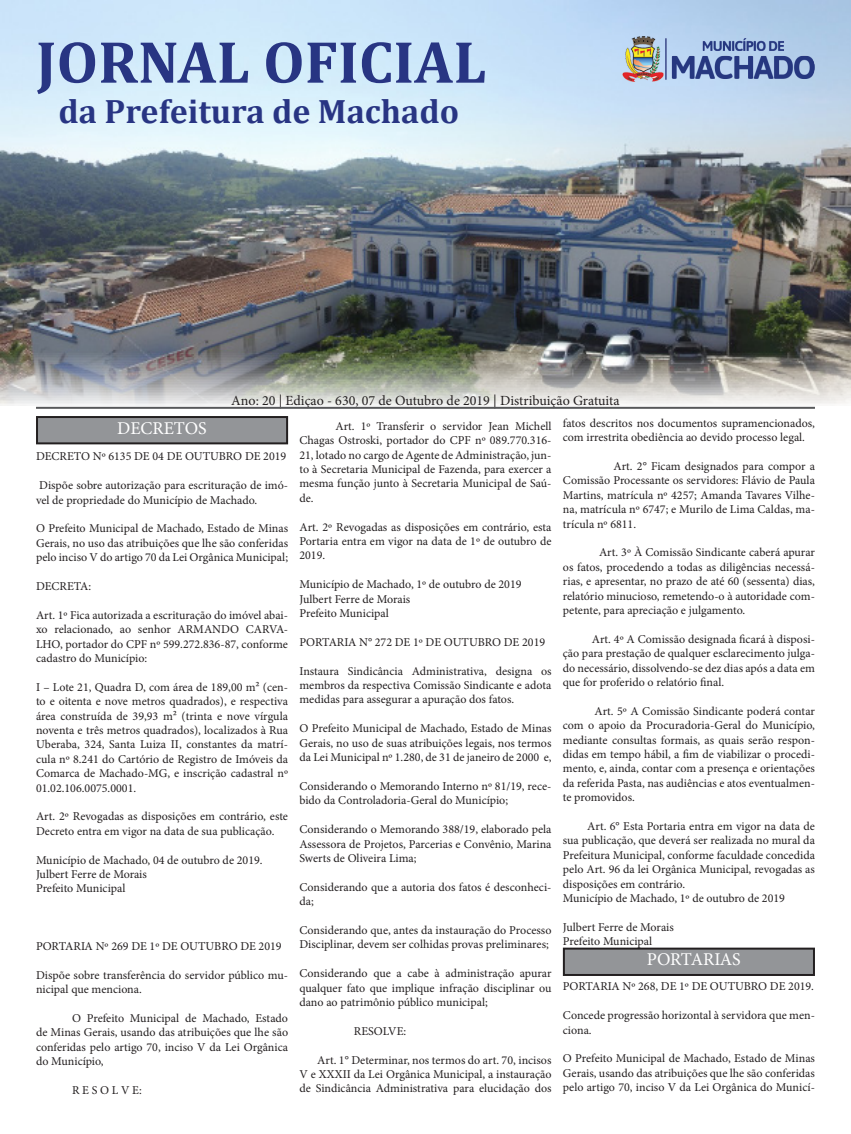
<style>
.page{position:relative;width:851px;height:1134px;background:#fff}
.page>*{position:absolute;margin:0;border:0;box-sizing:border-box;transform-origin:0 0}
.t1{font:700 60px "Cambria";color:#283583}
.t2{font:700 34px "Cambria";color:#283583}
.t3{font:18px "Minion Pro";letter-spacing:-.005em;color:#fff}
.t4{font:14px "Minion Pro";color:#231f20}
.t5{font:12px/14.4px "Minion Pro";color:#231f20;text-align:justify}
</style>
<div class="page">
<img style="left:0;top:0;width:850px;height:405px">
<img style="left:622px;top:36px;width:192px;height:45px">
<hr style="left:36px;top:407px;width:778px;height:2px;background:#57585a">
<div style="left:37px;top:417px;width:250px;height:26px;background:#939598"></div>
<div style="left:36px;top:416px;width:252px;height:28px;border:2px solid #231f20"></div>
<div style="left:563px;top:949px;width:250px;height:26px;background:#939598"></div>
<div style="left:562px;top:948px;width:252px;height:28px;border:2px solid #231f20"></div>
<p class="t1" style="left:36px;top:20px;width:452px">JORNAL OFICIAL</p>
<p class="t2" style="left:58px;top:88px;width:402px">da Prefeitura de Machado</p>
<p class="t4" style="left:231px;top:391px;width:390px">Ano: 20 | Ediçao - 630, 07 de Outubro de 2019 | Distribuição Gratuita</p>
<p class="t3" style="left:117px;top:416px;width:91px">DECRETOS</p>
<p class="t5" style="left:36px;top:449px;width:252px">DECRETO Nº 6135 DE 04 DE OUTUBRO DE 2019</p>
<p class="t5" style="left:36px;top:478px;width:253px">Dispõe sobre autorização para escrituração de imó&shy;vel de propriedade do Município de Machado.</p>
<p class="t5" style="left:36px;top:521px;width:253px">O Prefeito Municipal de Machado, Estado de Minas Gerais, no uso das atribuições que lhe são conferidas pelo inciso V do artigo 70 da Lei Orgânica Municipal;</p>
<p class="t5" style="left:36px;top:579px;width:57px">DECRETA:</p>
<p class="t5" style="left:36px;top:608px;width:253px">Art. 1º Fica autorizada a escrituração do imóvel abai&shy;xo relacionado, ao senhor ARMANDO CARVA-LHO, portador do CPF nº 599.272.836-87, conforme cadastro do Município:</p>
<p class="t5" style="left:36px;top:680px;width:253px">I – Lote 21, Quadra D, com área de 189,00 m² (cen&shy;to e oitenta e nove metros quadrados), e respectiva área construída de 39,93 m² (trinta e nove vírgula noventa e três metros quadrados), localizados à Rua Uberaba, 324, Santa Luiza II, constantes da matrí&shy;cula nº 8.241 do Cartório de Registro de Imóveis da Comarca de Machado-MG, e inscrição cadastral nº 01.02.106.0075.0001.</p>
<p class="t5" style="left:36px;top:809px;width:253px">Art. 2º Revogadas as disposições em contrário, este<br>Decreto entra em vigor na data de sua publicação.</p>
<p class="t5" style="left:36px;top:852px;width:228px">Município de Machado, 04 de outubro de 2019.</p>
<p class="t5" style="left:36px;top:867px;width:112px">Julbert Ferre de Morais</p>
<p class="t5" style="left:36px;top:881px;width:91px">Prefeito Municipal</p>
<p class="t5" style="left:36px;top:939px;width:247px">PORTARIA Nº 269 DE 1º DE OUTUBRO DE 2019</p>
<p class="t5" style="left:36px;top:968px;width:253px">Dispõe sobre transferência do servidor público mu&shy;nicipal que menciona.</p>
<p class="t5" style="left:36px;top:1011px;width:253px;text-indent:36px">O Prefeito Municipal de Machado, Estado de Minas Gerais, usando das atribuições que lhe são conferidas pelo artigo 70, inciso V da Lei Orgânica do Município,</p>
<p class="t5" style="left:72px;top:1083px;width:71px">R E S O L V E:</p>
<p class="t5" style="left:299px;top:419px;width:253px;text-indent:36px">Art. 1º Transferir o servidor Jean Michell Chagas Ostroski, portador do CPF nº 089.770.316- 21, lotado no cargo de Agente de Administração, jun&shy;to à Secretaria Municipal de Fazenda, para exercer a mesma função junto à Secretaria Municipal de Saú&shy;de.</p>
<p class="t5" style="left:299px;top:520px;width:253px">Art. 2º Revogadas as disposições em contrário, esta Portaria entra em vigor na data de 1º de outubro de 2019.</p>
<p class="t5" style="left:299px;top:577px;width:223px">Município de Machado, 1º de outubro de 2019</p>
<p class="t5" style="left:299px;top:592px;width:112px">Julbert Ferre de Morais</p>
<p class="t5" style="left:299px;top:606px;width:91px">Prefeito Municipal</p>
<p class="t5" style="left:299px;top:635px;width:247px">PORTARIA N° 272 DE 1º DE OUTUBRO DE 2019</p>
<p class="t5" style="left:299px;top:664px;width:253px">Instaura Sindicância Administrativa, designa os membros da respectiva Comissão Sindicante e adota medidas para assegurar a apuração dos fatos.</p>
<p class="t5" style="left:299px;top:721px;width:253px">O Prefeito Municipal de Machado, Estado de Minas Gerais, no uso de suas atribuições legais, nos termos da Lei Municipal nº 1.280, de 31 de janeiro de 2000 e,</p>
<p class="t5" style="left:299px;top:779px;width:253px">Considerando o Memorando Interno nº 81/19, rece&shy;bido da Controladoria-Geral do Município;</p>
<p class="t5" style="left:299px;top:822px;width:253px">Considerando o Memorando 388/19, elaborado pela Assessora de Projetos, Parcerias e Convênio, Marina Swerts de Oliveira Lima;</p>
<p class="t5" style="left:299px;top:880px;width:253px">Considerando que a autoria dos fatos é desconheci&shy;da;</p>
<p class="t5" style="left:299px;top:923px;width:253px">Considerando que, antes da instauração do Processo<br>Disciplinar, devem ser colhidas provas preliminares;</p>
<p class="t5" style="left:299px;top:966px;width:253px">Considerando que a cabe à administração apurar qualquer fato que implique infração disciplinar ou dano ao patrimônio público municipal;</p>
<p class="t5" style="left:354px;top:1024px;width:54px">RESOLVE:</p>
<p class="t5" style="left:299px;top:1052px;width:253px;text-indent:18px">Art. 1° Determinar, nos termos do art. 70, incisos V e XXXII da Lei Orgânica Municipal, a instauração de Sindicância Administrativa para elucidação dos</p>
<p class="t5" style="left:562px;top:416px;width:253px">fatos descritos nos documentos supramencionados, com irrestrita obediência ao devido processo legal.</p>
<p class="t5" style="left:562px;top:459px;width:253px;text-indent:51px">Art. 2° Ficam designados para compor a Comissão Processante os servidores: Flávio de Paula Martins, matrícula nº 4257; Amanda Tavares Vilhe&shy;na, matrícula nº 6747; e Murilo de Lima Caldas, ma&shy;trícula nº 6811.</p>
<p class="t5" style="left:562px;top:545px;width:253px;text-indent:36px">Art. 3º À Comissão Sindicante caberá apurar os fatos, procedendo a todas as diligências necessá&shy;rias, e apresentar, no prazo de até 60 (sessenta) dias, relatório minucioso, remetendo-o à autoridade com&shy;petente, para apreciação e julgamento.</p>
<p class="t5" style="left:562px;top:632px;width:253px;text-indent:29px">Art. 4º A Comissão designada ficará à disposi&shy;ção para prestação de qualquer esclarecimento julga&shy;do necessário, dissolvendo-se dez dias após a data em que for proferido o relatório final.</p>
<p class="t5" style="left:562px;top:704px;width:253px;text-indent:32px">Art. 5º A Comissão Sindicante poderá contar com o apoio da Procuradoria-Geral do Município, mediante consultas formais, as quais serão respon&shy;didas em tempo hábil, a fim de viabilizar o procedi&shy;mento, e, ainda, contar com a presença e orientações da referida Pasta, nas audiências e atos eventualmen&shy;te promovidos.</p>
<p class="t5" style="left:562px;top:819px;width:253px;text-indent:24px">Art. 6° Esta Portaria entra em vigor na data de sua publicação, que deverá ser realizada no mural da Prefeitura Municipal, conforme faculdade concedida pelo Art. 96 da lei Orgânica Municipal, revogadas as disposições em contrário.</p>
<p class="t5" style="left:562px;top:891px;width:223px">Município de Machado, 1º de outubro de 2019</p>
<p class="t5" style="left:562px;top:920px;width:112px">Julbert Ferre de Morais</p>
<p class="t5" style="left:562px;top:934px;width:91px">Prefeito Municipal</p>
<p class="t5" style="left:562px;top:979px;width:252px">PORTARIA Nº 268, DE 1º DE OUTUBRO DE 2019.</p>
<p class="t5" style="left:562px;top:1008px;width:253px">Concede progressão horizontal à servidora que men&shy;ciona.</p>
<p class="t5" style="left:562px;top:1051px;width:253px">O Prefeito Municipal de Machado, Estado de Minas Gerais, usando das atribuições que lhe são conferidas pelo artigo 70, inciso V da Lei Orgânica do Municí-</p>
<p class="t3" style="left:646px;top:947px;width:95px">PORTARIAS</p>
</div>
